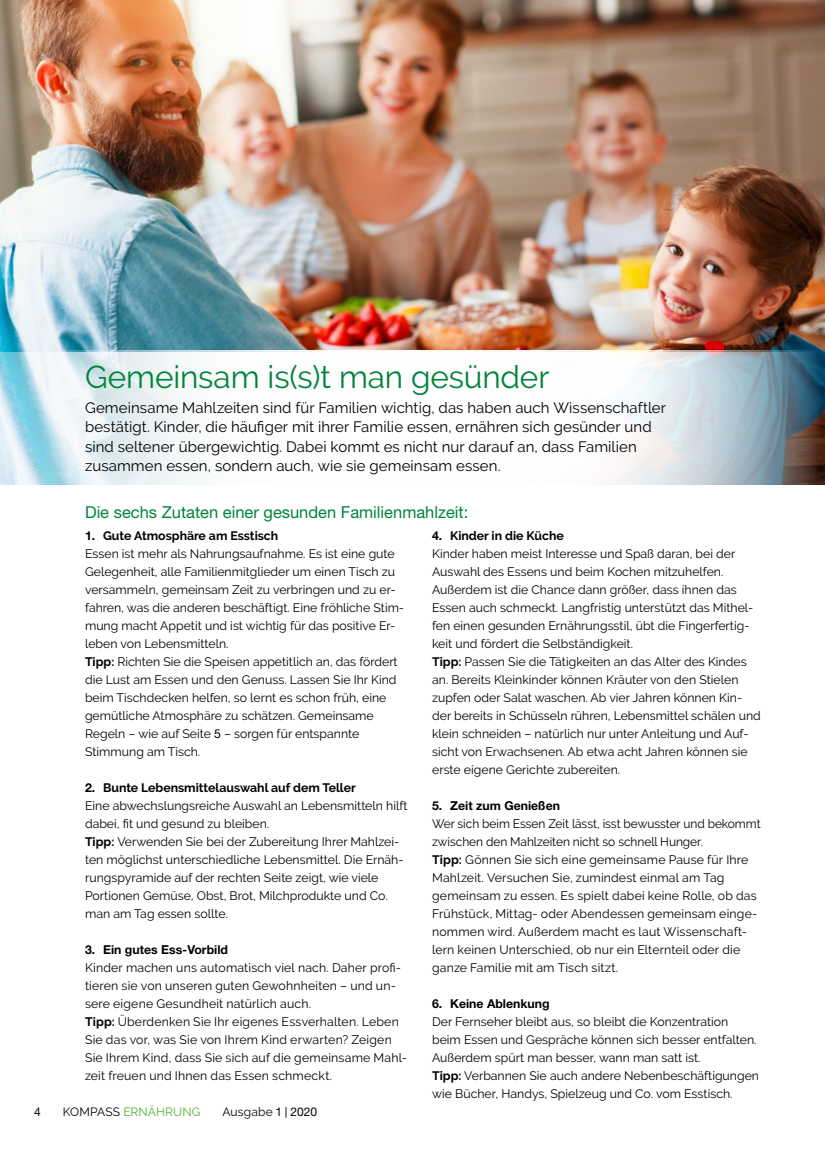
<style>
.page{position:relative;width:825px;height:1157px;background:#fff}
.page>*{position:absolute;margin:0;border:0;box-sizing:border-box;transform-origin:0 0}
.t1{font:31.5px "Raleway";letter-spacing:-.005em;color:#008439}
.t2{font:16.5px "Helvetica Neue LT Std";color:#008439}
.t3{font:15px/19.5px "Raleway";letter-spacing:.005em;color:#000}
.t4{font:12.3px/18px "Raleway";color:#000}
.t5{font:700 12.3px "Helvetica Neue LT Std";color:#000}
.t6{font:12px "Raleway";letter-spacing:.015em;color:#53af35}
.t7{font:12px "Raleway";letter-spacing:.015em;color:#000}
.t8{font:12px "Helvetica Neue LT Std";color:#000}
.s1{font-family:"Helvetica Neue LT Std";font-weight:700}
.s2{font-weight:700}
.s3{font-family:"Helvetica Neue LT Std"}
.s4{color:#000}
.s5{font-family:"Bundes Sans"}
</style>
<div class="page">
<img style="left:0;top:0;width:825px;height:485px">
<svg style="left:0;top:352px;width:824px;height:133px"></svg>
<h1 class="t1" style="left:85px;top:359px;width:466px">Gemeinsam is(s)t man gesünder</h1>
<p class="t3" style="left:85px;top:397px;width:583px">Gemeinsame Mahlzeiten sind für Familien wichtig, das haben auch Wissenschaftler bestätigt. Kinder, die häufiger mit ihrer Familie essen, ernähren sich gesünder und sind seltener übergewichtig. Dabei kommt es nicht nur darauf an, dass Familien zusammen essen, sondern auch, wie sie gemeinsam essen.</p>
<h2 class="t2" style="left:85px;top:502px;width:385px">Die sechs Zutaten einer gesunden Familienmahlzeit:</h2>
<p class="t4" style="left:85px;top:527px;width:321px"><span class="s1">1.</span> <span class="s2">Gute Atmosphäre am Esstisch<br></span>Essen ist mehr als Nahrungsaufnahme. Es ist eine gute Gelegenheit, alle Familienmitglieder um einen Tisch zu versammeln, gemeinsam Zeit zu verbringen und zu er&shy;fahren, was die anderen beschäftigt. Eine fröhliche Stim&shy;mung macht Appetit und ist wichtig für das positive Er&shy;leben von Lebensmitteln.<br><span class="s2">Tipp:</span> Richten Sie die Speisen appetitlich an, das fördert die Lust am Essen und den Genuss. Lassen Sie Ihr Kind beim Tischdecken helfen, so lernt es schon früh, eine gemütliche Atmosphäre zu schätzen. Gemeinsame Regeln – wie auf Seite <span class="s3">5</span> – sorgen für entspannte Stimmung am Tisch.</p>
<p class="t4" style="left:85px;top:779px;width:324px"><span class="s1">2.</span> <span class="s2">Bunte Lebensmittelauswahl auf dem Teller<br></span>Eine abwechslungsreiche Auswahl an Lebensmitteln hilft dabei, fit und gesund zu bleiben.<br><span class="s2">Tipp:</span> Verwenden Sie bei der Zubereitung Ihrer Mahlzei&shy;ten möglichst unterschiedliche Lebensmittel. Die Ernäh&shy;rungspyramide auf der rechten Seite zeigt, wie viele Portionen Gemüse, Obst, Brot, Milchprodukte und Co. man am Tag essen sollte.</p>
<p class="t5" style="left:85px;top:942px;width:145px">3. Ein gutes Ess-Vorbild</p>
<p class="t4" style="left:85px;top:959px;width:323px">Kinder machen uns automatisch viel nach. Daher profi&shy;tieren sie von unseren guten Gewohnheiten – und un&shy;sere eigene Gesundheit natürlich auch.<br><span class="s2">Tipp:</span> Überdenken Sie Ihr eigenes Essverhalten. Leben Sie das vor, was Sie von Ihrem Kind erwarten? Zeigen Sie Ihrem Kind, dass Sie sich auf die gemeinsame Mahl&shy;zeit freuen und Ihnen das Essen schmeckt.</p>
<p class="t8" style="left:34px;top:1105px;width:8px">4</p>
<p class="t6" style="left:63px;top:1105px;width:139px"><span class="s4">KOMPASS</span> ERNÄHRUNG</p>
<p class="t7" style="left:222px;top:1105px;width:96px">Ausgabe <span class="s3">1</span> <span class="s5">|</span> <span class="s3">2020</span></p>
<p class="t4" style="left:432px;top:527px;width:330px"><span class="s1">4.</span> <span class="s2">Kinder in die Küche<br></span>Kinder haben meist Interesse und Spaß daran, bei der Auswahl des Essens und beim Kochen mitzuhelfen.<br>Außerdem ist die Chance dann größer, dass ihnen das Essen auch schmeckt. Langfristig unterstützt das Mithel&shy;fen einen gesunden Ernährungsstil, übt die Fingerfertig&shy;keit und fördert die Selbständigkeit.<br><span class="s2">Tipp:</span> Passen Sie die Tätigkeiten an das Alter des Kindes an. Bereits Kleinkinder können Kräuter von den Stielen zupfen oder Salat waschen. Ab vier Jahren können Kin&shy;der bereits in Schüsseln rühren, Lebensmittel schälen und klein schneiden – natürlich nur unter Anleitung und Auf&shy;sicht von Erwachsenen. Ab etwa acht Jahren können sie erste eigene Gerichte zubereiten.</p>
<p class="t5" style="left:432px;top:798px;width:129px">5. Zeit zum Genießen</p>
<p class="t4" style="left:432px;top:815px;width:330px">Wer sich beim Essen Zeit lässt, isst bewusster und bekommt zwischen den Mahlzeiten nicht so schnell Hunger.<br><span class="s2">Tipp:</span> Gönnen Sie sich eine gemeinsame Pause für Ihre Mahlzeit. Versuchen Sie, zumindest einmal am Tag gemeinsam zu essen. Es spielt dabei keine Rolle, ob das Frühstück, Mittag- oder Abendessen gemeinsam einge&shy;nommen wird. Außerdem macht es laut Wissenschaft&shy;lern keinen Unterschied, ob nur ein Elternteil oder die ganze Familie mit am Tisch sitzt.</p>
<p class="t5" style="left:432px;top:996px;width:119px">6. Keine Ablenkung</p>
<p class="t4" style="left:432px;top:1013px;width:328px">Der Fernseher bleibt aus, so bleibt die Konzentration beim Essen und Gespräche können sich besser entfalten.<br>Außerdem spürt man besser, wann man satt ist.<br><span class="s2">Tipp:</span> Verbannen Sie auch andere Nebenbeschäftigungen wie Bücher, Handys, Spielzeug und Co. vom Esstisch.</p>
</div>
